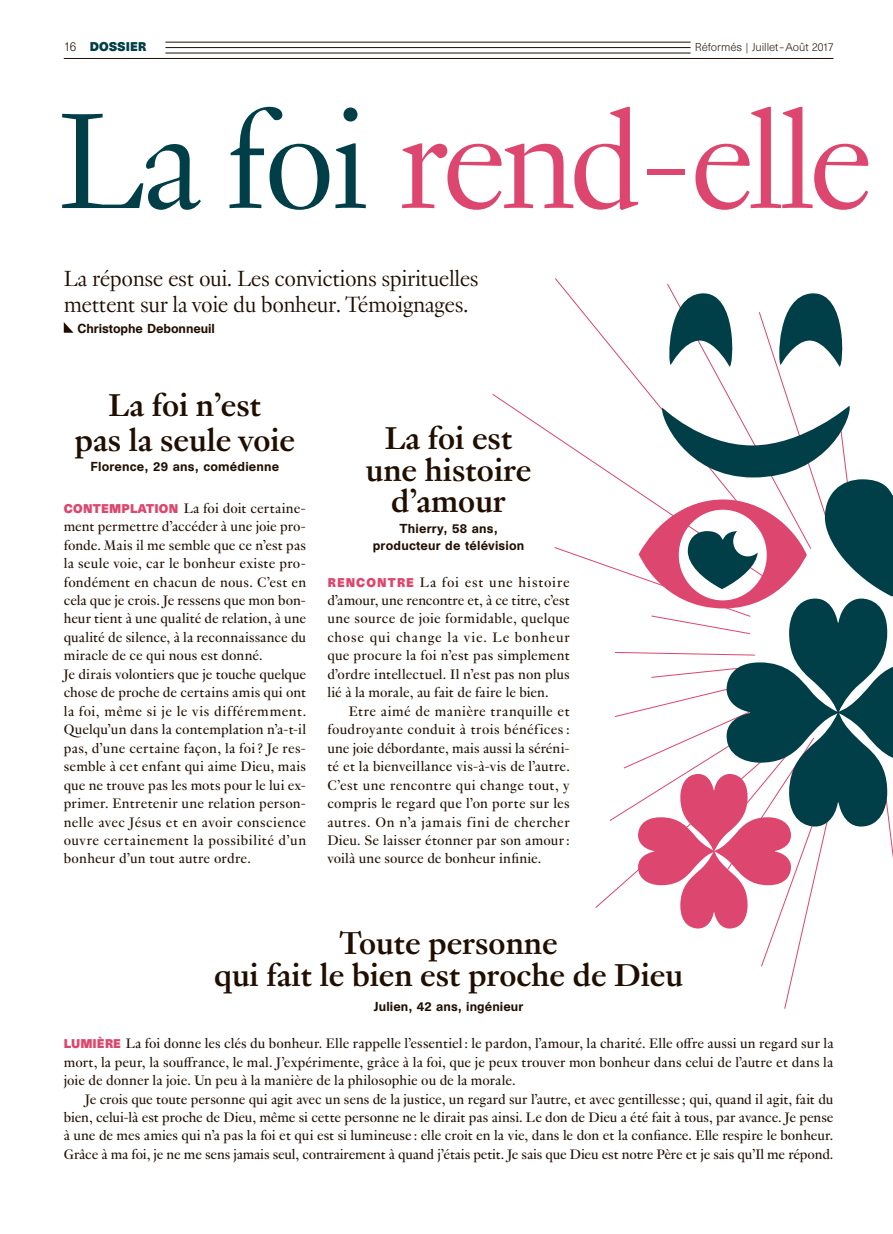
<style>
.page{position:relative;width:893px;height:1234px;background:#fff}
.page>*{position:absolute;margin:0;border:0;box-sizing:border-box;transform-origin:0 0}
.REF_Titres_indd{font:300 148.8px "Genath";letter-spacing:-.05em;color:#dd466e}
.REF_Exergue_indd{font:700 34.5px/31.5px "Genath";color:#200e00;text-align:center}
.REF_Chapeaux_indd{font:300 24px "Genath";letter-spacing:-.02em;color:#200e00}
.REF_Texte_indd{font:15px/18.5px "Genath";letter-spacing:.005em;color:#200e00;text-align:justify}
.REF_Texte_indd-2{font:500 12px "Unica SB";letter-spacing:.015em;color:#200e00}
.REF_Chapeaux_indd-2{font:500 12px "Unica SB";letter-spacing:-.005em;color:#200e00}
.t1{font:700 11.7px "Unica SB";color:#003f48}
.t2{font:300 10.5px "Unica SB";color:#200e00}
.s1{font-weight:300;font-size:12px;color:#200e00}
.s2{color:#003f48}
.s3{font-family:"Unica SB";font-weight:700;font-size:11.7px;color:#dd466e}
</style>
<div class="page">
<hr style="left:64px;top:58px;width:769px;height:1px;background:#200e00">
<hr style="left:165px;top:53px;width:526px;height:1px;background:#200e00">
<hr style="left:165px;top:47px;width:526px;height:1px;background:#200e00">
<hr style="left:165px;top:42px;width:526px;height:1px;background:#200e00">
<svg style="left:64px;top:322px;width:9px;height:10px"></svg>
<svg style="left:492px;top:278px;width:348px;height:731px"></svg>
<svg style="left:667px;top:291px;width:71px;height:75px"></svg>
<svg style="left:638px;top:405px;width:255px;height:523px"></svg>
<svg style="left:776px;top:291px;width:67px;height:75px"></svg>
<p class="t1" style="left:64px;top:39px;width:84px"><span class="s1">16</span> DOSSIER</p>
<p class="t2" style="left:695px;top:41px;width:140px">Réformés | Juillet –Août 2017</p>
<p class="REF_Titres_indd" style="left:57px;top:56px;width:818px"><span class="s2">La foi</span> rend-elle</p>
<p class="REF_Chapeaux_indd" style="left:64px;top:261px;width:416px">La réponse est oui. Les convictions spirituelles</p>
<p class="REF_Chapeaux_indd" style="left:64px;top:287px;width:406px">mettent sur la voie du bonheur. Témoignages.</p>
<p class="REF_Chapeaux_indd-2" style="left:78px;top:321px;width:139px">Christophe Debonneuil</p>
<p class="REF_Exergue_indd" style="left:109px;top:387px;width:154px">La foi n’est</p>
<p class="REF_Exergue_indd" style="left:75px;top:421px;width:222px">pas la seule voie</p>
<p class="REF_Texte_indd-2" style="left:91px;top:459px;width:190px">Florence, 29 ans, comédienne</p>
<p class="REF_Texte_indd" style="left:64px;top:497px;width:244px"><span class="s3">CONTEMPLATION</span> La foi doit certaine&shy;ment permettre d’accéder à une joie pro&shy;fonde. Mais il me semble que ce n’est pas la seule voie, car le bonheur existe pro&shy;fondément en chacun de nous. C’est en cela que je crois. Je ressens que mon bon&shy;heur tient à une qualité de relation, à une qualité de silence, à la reconnaissance du miracle de ce qui nous est donné.</p>
<p class="REF_Texte_indd" style="left:64px;top:663px;width:244px">Je dirais volontiers que je touche quelque chose de proche de certains amis qui ont la foi, même si je le vis différemment.<br>Quelqu’un dans la contemplation n’a-t-il pas, d’une certaine façon, la foi ? Je res&shy;semble à cet enfant qui aime Dieu, mais que ne trouve pas les mots pour le lui ex&shy;primer. Entretenir une relation person&shy;nelle avec Jésus et en avoir conscience ouvre certainement la possibilité d’un bonheur d’un tout autre ordre.</p>
<p class="REF_Exergue_indd" style="left:385px;top:419px;width:129px">La foi est</p>
<p class="REF_Exergue_indd" style="left:366px;top:451px;width:167px">une histoire d’amour</p>
<p class="REF_Texte_indd-2" style="left:399px;top:520px;width:100px">Thierry, 58 ans,</p>
<p class="REF_Texte_indd-2" style="left:373px;top:537px;width:153px">producteur de télévision</p>
<p class="REF_Texte_indd" style="left:327px;top:571px;width:244px"><span class="s3">RENCONTRE</span> La foi est une histoire d’amour, une rencontre et, à ce titre, c’est une source de joie formidable, quelque chose qui change la vie. Le bonheur que procure la foi n’est pas simplement d’ordre intellectuel. Il n’est pas non plus lié à la morale, au fait de faire le bien.</p>
<p class="REF_Texte_indd" style="left:327px;top:700px;width:244px;text-indent:21px">Etre aimé de manière tranquille et foudroyante conduit à trois bénéfices : une joie débordante, mais aussi la séréni&shy;té et la bienveillance vis-à-vis de l’autre.<br>C’est une rencontre qui change tout, y compris le regard que l’on porte sur les autres. On n’a jamais fini de chercher Dieu. Se laisser étonner par son amour : voilà une source de bonheur infinie.</p>
<p class="REF_Exergue_indd" style="left:339px;top:924px;width:220px">Toute personne</p>
<p class="REF_Exergue_indd" style="left:214px;top:956px;width:470px">qui fait le bien est proche de Dieu</p>
<p class="REF_Texte_indd-2" style="left:374px;top:998px;width:151px">Julien, 42 ans, ingénieur</p>
<p class="REF_Texte_indd" style="left:64px;top:1032px;width:771px"><span class="s3">LUMIÈRE</span> La foi donne les clés du bonheur. Elle rappelle l’essentiel : le pardon, l’amour, la charité. Elle offre aussi un regard sur la mort, la peur, la souffrance, le mal. J’expérimente, grâce à la foi, que je peux trouver mon bonheur dans celui de l’autre et dans la joie de donner la joie. Un peu à la manière de la philosophie ou de la morale.</p>
<p class="REF_Texte_indd" style="left:64px;top:1088px;width:771px;text-indent:21px">Je crois que toute personne qui agit avec un sens de la justice, un regard sur l’autre, et avec gentillesse ; qui, quand il agit, fait du bien, celui-là est proche de Dieu, même si cette personne ne le dirait pas ainsi. Le don de Dieu a été fait à tous, par avance. Je pense à une de mes amies qui n’a pas la foi et qui est si lumineuse : elle croit en la vie, dans le don et la confiance. Elle respire le bonheur.<br>Grâce à ma foi, je ne me sens jamais seul, contrairement à quand j’étais petit. Je sais que Dieu est notre Père et je sais qu’Il me répond.</p>
</div>
